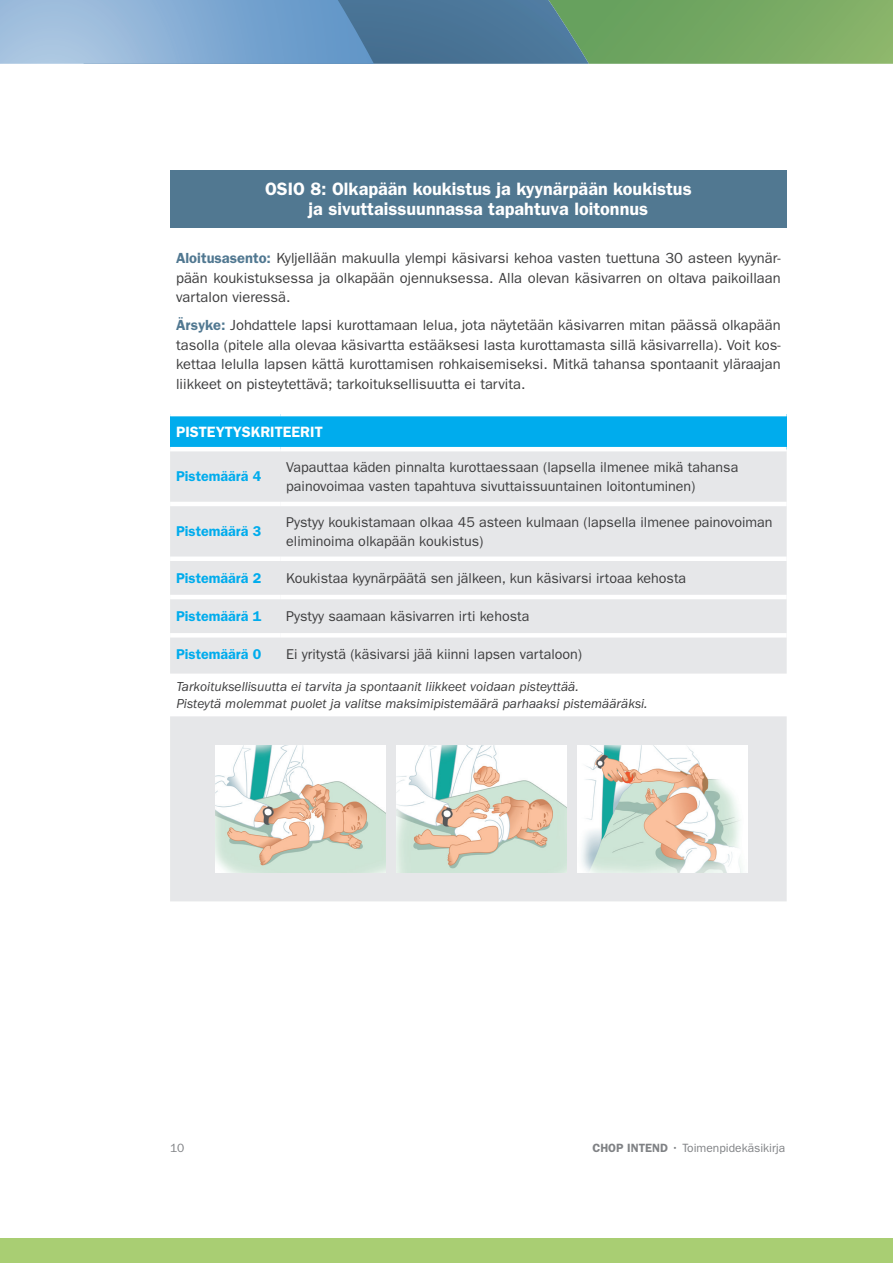
<style>
.page{position:relative;width:893px;height:1263px;background:#fff}
.page>*{position:absolute;margin:0;border:0;box-sizing:border-box;transform-origin:0 0}
.t1{font:600 18px "ITC Franklin Gothic Std";color:#fff}
.t2{font:600 15px "ITC Franklin Gothic Std";color:#fff}
.t3{font:14.7px/19.5px "ITC Franklin Gothic Std";color:#3e3e3f;text-align:justify}
.t4{font:14.25px/19.5px "ITC Franklin Gothic Std";color:#3e3e3f}
.t5{font:600 14.25px "ITC Franklin Gothic Std";color:#00aced}
.t6{font:italic 13.5px/16.5px "ITC Franklin Gothic Std";color:#3e3e3f}
.t7{font:12px "ITC Franklin Gothic Std";color:#808285}
.s1{font-weight:600;color:#517891}
.s2{font-weight:600}
</style>
<div class="page">
<svg style="left:0;top:0;width:893px;height:64px;background:#739f9d"></svg>
<div style="left:0;top:1238px;width:893px;height:25px;background:#a9ce73"></div>
<div style="left:170px;top:170px;width:617px;height:57px;background:#517891"></div>
<div style="left:170px;top:414px;width:617px;height:35px;background:#00aced"></div>
<svg style="left:170px;top:451px;width:617px;height:450px;background:#e9eaec"></svg>
<hr style="left:170px;top:412px;width:110px;height:4px;background:#fff">
<hr style="left:280px;top:412px;width:507px;height:4px;background:#fff">
<hr style="left:170px;top:447px;width:110px;height:4px;background:#fff">
<hr style="left:280px;top:447px;width:507px;height:4px;background:#fff">
<hr style="left:170px;top:502px;width:110px;height:4px;background:#fff">
<hr style="left:280px;top:502px;width:507px;height:4px;background:#fff">
<div style="left:170px;top:556px;width:110px;height:5px;background:#fff"></div>
<div style="left:280px;top:556px;width:507px;height:5px;background:#fff"></div>
<hr style="left:170px;top:595px;width:110px;height:4px;background:#fff">
<hr style="left:280px;top:595px;width:507px;height:4px;background:#fff">
<hr style="left:170px;top:633px;width:110px;height:4px;background:#fff">
<hr style="left:280px;top:633px;width:507px;height:4px;background:#fff">
<img style="left:216px;top:745px;width:170px;height:128px">
<img style="left:396px;top:745px;width:171px;height:128px">
<img style="left:577px;top:745px;width:170px;height:128px">
<p class="t1" style="left:265px;top:178px;width:428px">OSIO 8: Olkapään koukistus ja kyynärpään koukistus</p>
<p class="t1" style="left:309px;top:198px;width:341px">ja sivuttaissuunnassa tapahtuva loitonnus</p>
<p class="t3" style="left:176px;top:248px;width:606px"><span class="s1">Aloitusasento:</span> Kyljellään makuulla ylempi käsivarsi kehoa vasten tuettuna 30 asteen kyynär&shy;pään koukistuksessa ja olkapään ojennuksessa. Alla olevan käsivarren on oltava paikoillaan vartalon vieressä.</p>
<p class="t3" style="left:176px;top:315px;width:606px"><span class="s1">Ärsyke:</span> Johdattele lapsi kurottamaan lelua, jota näytetään käsivarren mitan päässä olkapään tasolla (pitele alla olevaa käsivartta estääksesi lasta kurottamasta sillä käsivarrella). Voit kos&shy;kettaa lelulla lapsen kättä kurottamisen rohkaisemiseksi. Mitkä tahansa spontaanit yläraajan liikkeet on pisteytettävä; tarkoituksellisuutta ei tarvita.</p>
<p class="t2" style="left:176px;top:423px;width:148px">PISTEYTYSKRITEERIT</p>
<p class="t5" style="left:176px;top:468px;width:87px">Pistemäärä 4</p>
<p class="t4" style="left:286px;top:457px;width:454px">Vapauttaa käden pinnalta kurottaessaan (lapsella ilmenee mikä tahansa painovoimaa vasten tapahtuva sivuttaissuuntainen loitontuminen)</p>
<p class="t5" style="left:176px;top:523px;width:87px">Pistemäärä 3</p>
<p class="t4" style="left:286px;top:512px;width:488px">Pystyy koukistamaan olkaa 45 asteen kulmaan (lapsella ilmenee painovoiman eliminoima olkapään koukistus)</p>
<p class="t5" style="left:176px;top:569px;width:87px">Pistemäärä 2</p>
<p class="t4" style="left:286px;top:568px;width:402px">Koukistaa kyynärpäätä sen jälkeen, kun käsivarsi irtoaa kehosta</p>
<p class="t5" style="left:176px;top:608px;width:87px">Pistemäärä 1</p>
<p class="t4" style="left:286px;top:607px;width:245px">Pystyy saamaan käsivarren irti kehosta</p>
<p class="t5" style="left:176px;top:646px;width:87px">Pistemäärä 0</p>
<p class="t4" style="left:286px;top:645px;width:297px">Ei yritystä (käsivarsi jää kiinni lapsen vartaloon)</p>
<p class="t6" style="left:176px;top:679px;width:473px">Tarkoituksellisuutta ei tarvita ja spontaanit liikkeet voidaan pisteyttää.<br>Pisteytä molemmat puolet ja valitse maksimipistemäärä parhaaksi pistemääräksi.</p>
<p class="t7" style="left:170px;top:1141px;width:16px">10</p>
<p class="t7" style="left:592px;top:1141px;width:194px"><span class="s2">CHOP INTEND</span> • Toimenpidekäsikirja</p>
</div>
